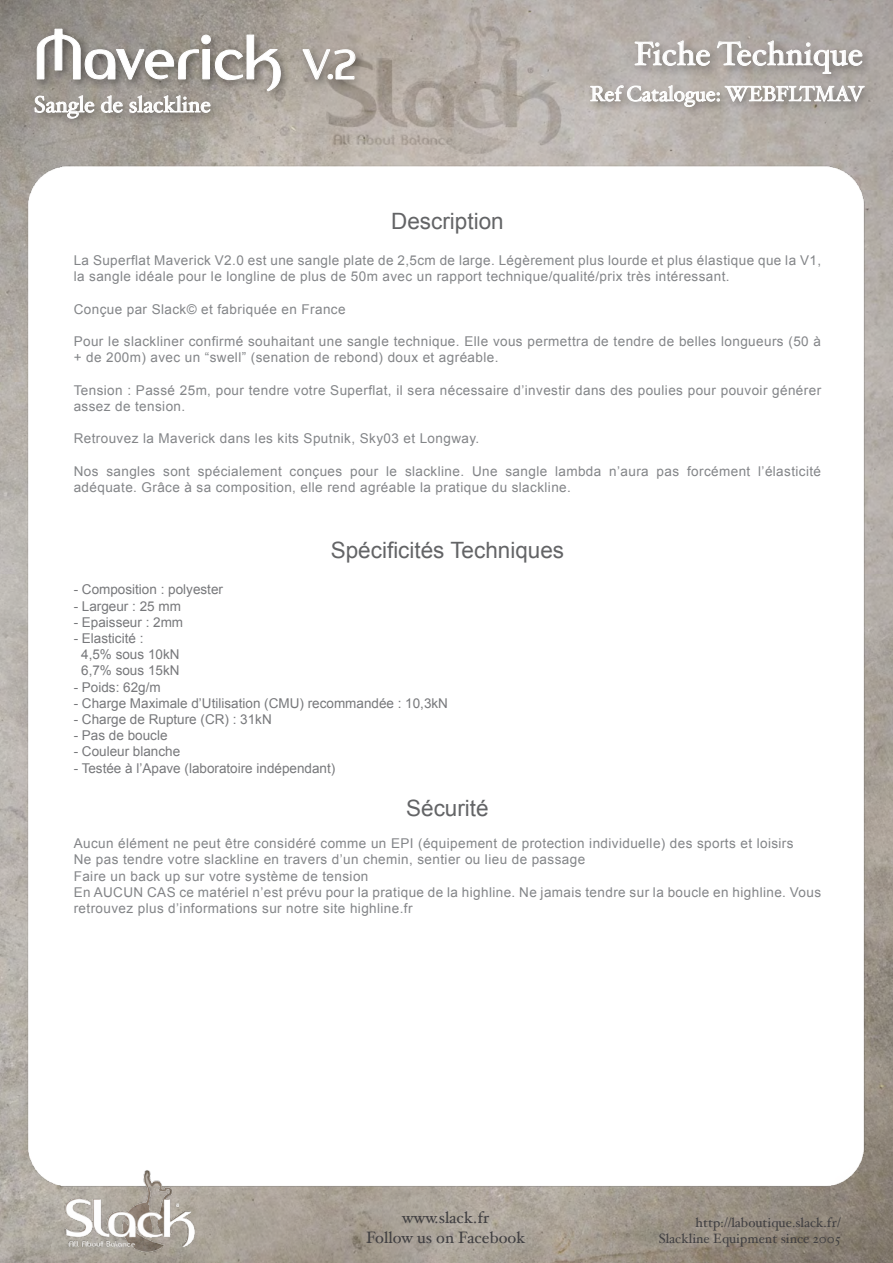
<style>
.page{position:relative;width:893px;height:1263px;background:#fff}
.page>*{position:absolute;margin:0;border:0;box-sizing:border-box;transform-origin:0 0}
.t1{font:58.5px "Amerika Sans";color:#fff}
.t2{font:33px "Hoefler Text";color:#fff}
.t3{font:22.5px "Arial";color:#636466}
.t4{font:22.5px "Hoefler Text";color:#fff}
.t5{font:21px "Hoefler Text";color:#fff}
.t6{font:16.5px/19.8px "Hoefler Text";color:#414042;text-align:center}
.t7{font:13.5px/16.2px "Arial";letter-spacing:.03em;color:#838588}
.t8{font:13.5px/16.2px "Arial";color:#77787b}
.t9{font:13.5px/16.2px "Hoefler Text";color:#414042;text-align:right}
.s1{font-size:39px}
</style>
<div class="page">
<img style="left:2px;top:0;width:891px;height:1263px">
<div style="left:30px;top:24px;width:336px;height:106px;background:#000;opacity:.5"></div>
<svg style="left:302px;top:49px;width:54px;height:31px"></svg>
<svg style="left:34px;top:28px;width:247px;height:91px"></svg>
<div style="left:586px;top:37px;width:288px;height:81px;background:#000;opacity:.5"></div>
<svg style="left:634px;top:40px;width:76px;height:26px"></svg>
<svg style="left:717px;top:40px;width:146px;height:34px"></svg>
<svg style="left:590px;top:85px;width:275px;height:22px"></svg>
<img style="left:49px;top:1159px;width:165px;height:104px">
<h1 class="t1" style="left:34px;top:21px;width:323px">Maverick <span class="s1">V.2</span></h1>
<h3 class="t4" style="left:34px;top:91px;width:178px">Sangle de slackline</h3>
<h2 class="t2" style="left:634px;top:34px;width:230px">Fiche Technique</h2>
<h3 class="t5" style="left:590px;top:81px;width:276px">Ref Catalogue: WEBFLTMAV</h3>
<h3 class="t3" style="left:391px;top:206px;width:114px">Description</h3>
<p class="t7" style="left:74px;top:252px;width:749px">La Superflat Maverick V2.0 est une sangle plate de 2,5cm de large. Légèrement plus lourde et plus élastique que la V1, la sangle idéale pour le longline de plus de 50m avec un rapport technique/qualité/prix très intéressant.</p>
<p class="t7" style="left:74px;top:301px;width:273px">Conçue par Slack© et fabriquée en France</p>
<p class="t7" style="left:74px;top:333px;width:749px">Pour le slackliner confirmé souhaitant une sangle technique. Elle vous permettra de tendre de belles longueurs (50 à + de 200m) avec un “swell” (senation de rebond) doux et agréable.</p>
<p class="t7" style="left:74px;top:382px;width:749px">Tension : Passé 25m, pour tendre votre Superflat, il sera nécessaire d’investir dans des poulies pour pouvoir générer assez de tension.</p>
<p class="t7" style="left:74px;top:430px;width:407px">Retrouvez la Maverick dans les kits Sputnik, Sky03 et Longway.</p>
<p class="t7" style="left:74px;top:463px;width:749px">Nos sangles sont spécialement conçues pour le slackline. Une sangle lambda n’aura pas forcément l’élasticité adéquate. Grâce à sa composition, elle rend agréable la pratique du slackline.</p>
<h3 class="t3" style="left:331px;top:536px;width:235px">Spécificités Techniques</h3>
<p class="t8" style="left:74px;top:582px;width:151px">- Composition : polyester</p>
<p class="t8" style="left:74px;top:598px;width:109px">- Largeur : 25 mm</p>
<p class="t8" style="left:74px;top:614px;width:111px">- Epaisseur : 2mm</p>
<p class="t8" style="left:81px;top:630px;width:100px;text-indent:-8px">- Elasticité :<br>4,5% sous 10kN<br>6,7% sous 15kN</p>
<p class="t8" style="left:74px;top:679px;width:89px">- Poids: 62g/m</p>
<p class="t8" style="left:74px;top:695px;width:376px">- Charge Maximale d’Utilisation (CMU) recommandée : 10,3kN</p>
<p class="t8" style="left:74px;top:711px;width:200px">- Charge de Rupture (CR) : 31kN</p>
<p class="t8" style="left:74px;top:727px;width:95px">- Pas de boucle</p>
<p class="t8" style="left:74px;top:744px;width:108px">- Couleur blanche</p>
<p class="t8" style="left:74px;top:760px;width:263px">- Testée à l’Apave (laboratoire indépendant)</p>
<h3 class="t3" style="left:406px;top:793px;width:84px">Sécurité</h3>
<p class="t7" style="left:74px;top:835px;width:749px">Aucun élément ne peut être considéré comme un EPI (équipement de protection individuelle) des sports et loisirs<br>Ne pas tendre votre slackline en travers d’un chemin, sentier ou lieu de passage<br>Faire un back up sur votre système de tension<br>En AUCUN CAS ce matériel n’est prévu pour la pratique de la highline. Ne jamais tendre sur la boucle en highline. Vous retrouvez plus d’informations sur notre site highline.fr</p>
<p class="t6" style="left:366px;top:1207px;width:161px">www.slack.fr<br>Follow us on Facebook</p>
<p class="t9" style="left:659px;top:1214px;width:183px">http://laboutique.slack.fr/<br>Slackline Equipment since 2005</p>
</div>
